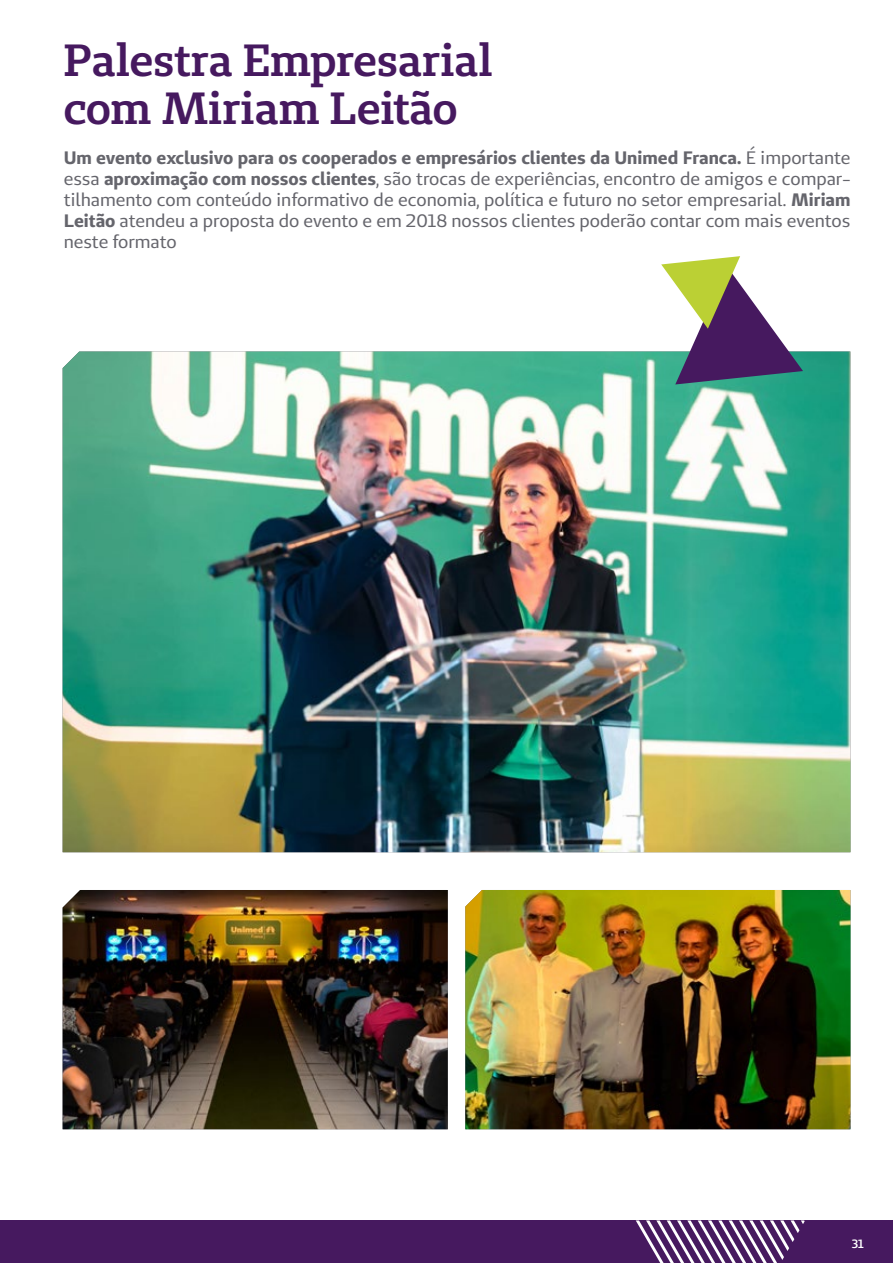
<style>
.page{position:relative;width:893px;height:1263px;background:#fff}
.page>*{position:absolute;margin:0;border:0;box-sizing:border-box;transform-origin:0 0}
.t1{font:600 45px/48px "Unimed Slab";letter-spacing:-.005em;color:#46195f}
.t2{font:18px/21px "Unimed Sans";color:#65656c;text-align:justify}
.t3{font:600 12px "Unimed Sans";color:#fff}
.s1{font-weight:700}
</style>
<div class="page">
<div style="left:0;top:1220px;width:893px;height:43px;background:#46195f"></div>
<svg style="left:636px;top:1220px;width:169px;height:43px"></svg>
<img style="left:63px;top:351px;width:787px;height:501px">
<img style="left:63px;top:890px;width:385px;height:239px">
<img style="left:465px;top:890px;width:385px;height:239px">
<svg style="left:661px;top:256px;width:142px;height:128px"></svg>
<h1 class="t1" style="left:64px;top:36px;width:431px">Palestra Empresarial com Miriam Leitão</h1>
<p class="t2" style="left:64px;top:147px;width:788px"><span class="s1">Um evento exclusivo para os cooperados e empresários clientes da Unimed Franca.</span> É importante essa <span class="s1">aproximação com nossos clientes</span>, são trocas de experiências, encontro de amigos e compar&shy;tilhamento com conteúdo informativo de economia, política e futuro no setor empresarial. <span class="s1">Miriam Leitão</span> atendeu a proposta do evento e em 2018 nossos clientes poderão contar com mais eventos neste formato</p>
<p class="t3" style="left:852px;top:1235px;width:14px">31</p>
</div>
